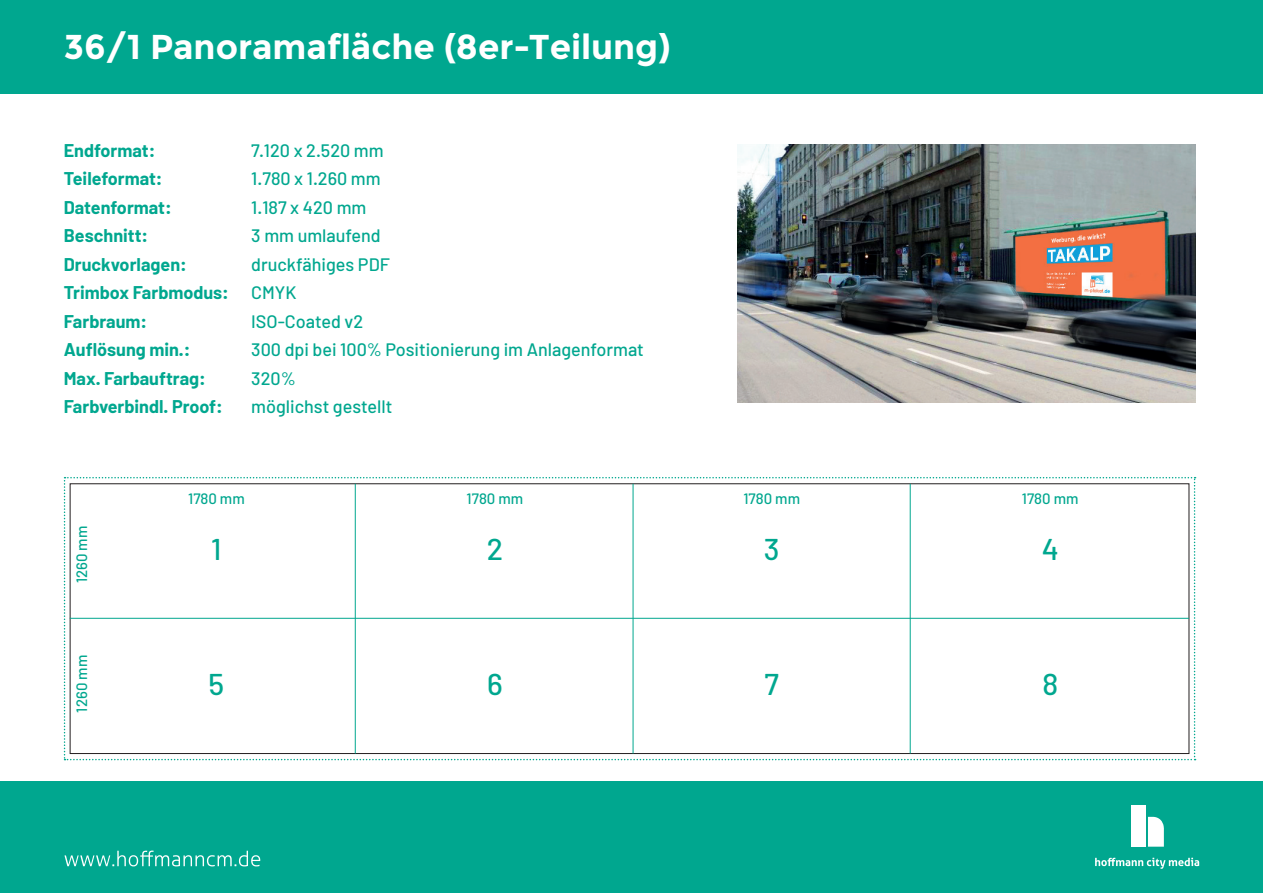
<style>
.page{position:relative;width:1263px;height:893px;background:#fff}
.page>*{position:absolute;margin:0;border:0;box-sizing:border-box;transform-origin:0 0}
.t1{font:700 34.5px "Montserrat";color:#fff}
.t2{font:500 30px "Barlow";color:#00a78f}
.t3{font:700 18px/28.5px "Barlow";color:#00a78f}
.t4{font:500 18px "Barlow";color:#00a78f}
.t5{font:500 15px "Barlow";color:#00a78f}
.s1{font-weight:500}
</style>
<div class="page">
<div style="left:0;top:0;width:1263px;height:94px;background:#00a78f"></div>
<div style="left:0;top:781px;width:1263px;height:112px;background:#00a78f"></div>
<svg style="left:64px;top:851px;width:196px;height:15px"></svg>
<svg style="left:1148px;top:817px;width:16px;height:30px"></svg>
<div style="left:1131px;top:805px;width:14px;height:42px;background:#fff"></div>
<svg style="left:1095px;top:858px;width:104px;height:11px"></svg>
<svg style="left:64px;top:477px;width:1131px;height:283px"></svg>
<hr style="left:70px;top:618px;width:1119px;height:1px;background:#00a78f">
<hr style="left:355px;top:484px;width:1px;height:269px;background:#00a78f">
<hr style="left:633px;top:484px;width:1px;height:269px;background:#00a78f">
<hr style="left:910px;top:484px;width:1px;height:269px;background:#00a78f">
<img style="left:738px;top:145px;width:457px;height:257px">
<h1 class="t1" style="left:64px;top:26px;width:608px">36/1 Panoramafläche (8er-Teilung)</h1>
<p class="t3" style="left:64px;top:136px;width:93px">Endformat:</p>
<p class="t4" style="left:251px;top:139px;width:134px">7.120 x 2.520 mm</p>
<p class="t3" style="left:64px;top:165px;width:100px">Teileformat:</p>
<p class="t4" style="left:251px;top:168px;width:131px">1.780 x 1.260 mm</p>
<p class="t3" style="left:64px;top:193px;width:109px">Datenformat:</p>
<p class="t4" style="left:251px;top:196px;width:117px">1.187 x 420 mm</p>
<p class="t3" style="left:64px;top:222px;width:86px">Beschnitt:</p>
<p class="t4" style="left:251px;top:225px;width:131px">3 mm umlaufend</p>
<p class="t3" style="left:64px;top:250px;width:125px">Druckvorlagen:</p>
<p class="t3" style="left:64px;top:250px;width:328px;text-indent:188px"><span class="s1">druckfähiges PDF<br></span>Trimbox Farbmodus: <span class="s1">CMYK<br></span>Farbraum:</p>
<p class="t4" style="left:251px;top:310px;width:113px">ISO-Coated v2</p>
<p class="t3" style="left:64px;top:335px;width:128px">Auflösung min.:</p>
<p class="t4" style="left:251px;top:339px;width:394px">300 dpi bei 100% Positionierung im Anlagenformat</p>
<p class="t3" style="left:64px;top:364px;width:143px">Max. Farbauftrag:</p>
<p class="t4" style="left:251px;top:367px;width:46px">320%</p>
<p class="t3" style="left:64px;top:392px;width:160px">Farbverbindl. Proof:</p>
<p class="t4" style="left:251px;top:396px;width:143px">möglichst gestellt</p>
<p class="t5" style="left:73px;top:583px;width:59px;rotate:-90deg">1260 mm</p>
<p class="t5" style="left:73px;top:712px;width:59px;rotate:-90deg">1260 mm</p>
<p class="t5" style="left:188px;top:489px;width:58px">1780 mm</p>
<p class="t5" style="left:467px;top:489px;width:58px">1780 mm</p>
<p class="t5" style="left:743px;top:489px;width:58px">1780 mm</p>
<p class="t5" style="left:1022px;top:489px;width:58px">1780 mm</p>
<h2 class="t2" style="left:211px;top:531px;width:12px">1</h2>
<h2 class="t2" style="left:209px;top:665px;width:17px">5</h2>
<h2 class="t2" style="left:487px;top:531px;width:18px">2</h2>
<h2 class="t2" style="left:487px;top:665px;width:17px">6</h2>
<h2 class="t2" style="left:764px;top:531px;width:17px">3</h2>
<h2 class="t2" style="left:764px;top:665px;width:16px">7</h2>
<h2 class="t2" style="left:1042px;top:531px;width:19px">4</h2>
<h2 class="t2" style="left:1042px;top:665px;width:17px">8</h2>
</div>
